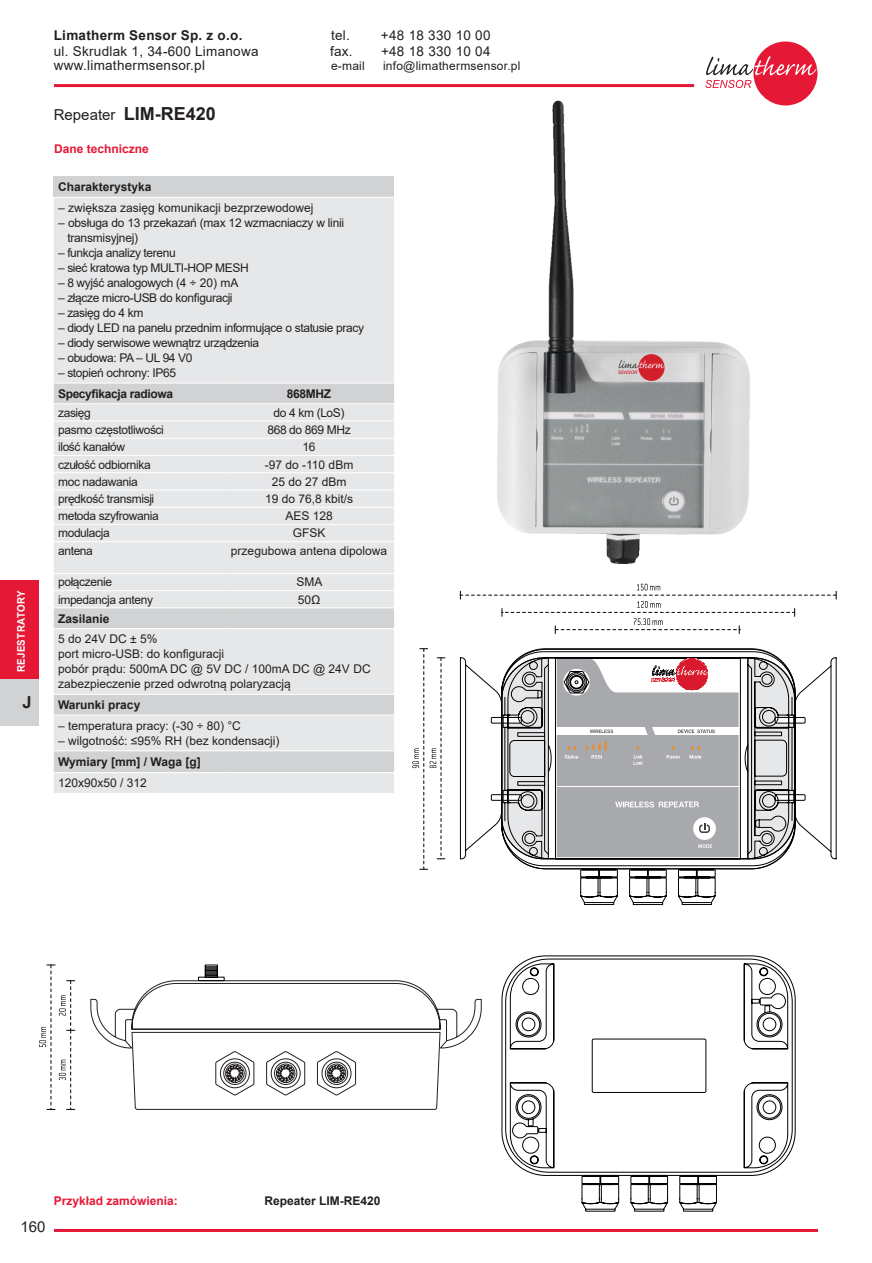
<style>
.page{position:relative;width:872px;height:1263px;background:#fff}
.page>*{position:absolute;margin:0;border:0;box-sizing:border-box;transform-origin:0 0}
.t1{font:700 18px "Arial";color:#231f20}
.t2{font:700 16.5px "Arial";color:#231f20}
.t3{font:15px "Arial";color:#231f20}
.t4{font:13.5px "Arial";letter-spacing:.02em;color:#231f20}
.t5{font:700 13.5px "Arial";letter-spacing:.02em;color:#231f20}
.t6{font:12px/15px "Arial";letter-spacing:-.03em;color:#231f20}
.t7{font:12px/15px "Arial";color:#231f20}
.t8{font:700 12px "Arial";color:#231f20}
.t9{font:700 12px "Arial";color:#e51836}
.t10{font:12px "Arial";letter-spacing:.02em;color:#231f20}
.t11{font:700 12px "Arial";letter-spacing:-.03em;color:#231f20}
.t12{font:700 10.5px "Arial";letter-spacing:.035em;color:#fff;scale:.93 1}
.s1{font-weight:400;font-size:15px}
</style>
<div class="page">
<hr style="left:54px;top:1229px;width:764px;height:3px;background:#e51836">
<div style="left:753px;top:42px;width:64px;height:63px;background:#e51836;border-radius:50%"></div>
<svg style="left:705px;top:56px;width:111px;height:32px"></svg>
<hr style="left:54px;top:84px;width:640px;height:3px;background:#e51836">
<div style="left:0;top:679px;width:38px;height:46px;background:#d1d2d4"></div>
<div style="left:0;top:580px;width:38px;height:99px;background:#e51836"></div>
<div style="left:54px;top:177px;width:340px;height:20px;background:#d1d2d4"></div>
<div style="left:54px;top:198px;width:340px;height:595px;background:#e6e7e9"></div>
<svg style="left:54px;top:384px;width:340px;height:388px;background:#dcdddf"></svg>
<div style="left:54px;top:404px;width:340px;height:203px;background:#e6e7e9"></div>
<div style="left:54px;top:422px;width:340px;height:168px;background:#e6e7e9"></div>
<hr style="left:54px;top:383px;width:172px;height:1px;background:#fff">
<hr style="left:226px;top:383px;width:168px;height:1px;background:#fff">
<hr style="left:54px;top:403px;width:172px;height:1px;background:#fff">
<hr style="left:226px;top:403px;width:168px;height:1px;background:#fff">
<hr style="left:54px;top:607px;width:172px;height:1px;background:#fff">
<hr style="left:226px;top:607px;width:168px;height:1px;background:#fff">
<hr style="left:54px;top:628px;width:172px;height:1px;background:#fff">
<hr style="left:226px;top:628px;width:168px;height:1px;background:#fff">
<hr style="left:54px;top:694px;width:172px;height:1px;background:#fff">
<hr style="left:226px;top:694px;width:168px;height:1px;background:#fff">
<hr style="left:54px;top:715px;width:172px;height:1px;background:#fff">
<hr style="left:226px;top:715px;width:168px;height:1px;background:#fff">
<hr style="left:54px;top:750px;width:172px;height:1px;background:#fff">
<hr style="left:226px;top:750px;width:168px;height:1px;background:#fff">
<hr style="left:54px;top:772px;width:172px;height:1px;background:#fff">
<hr style="left:226px;top:772px;width:168px;height:1px;background:#fff">
<hr style="left:54px;top:421px;width:172px;height:1px;background:#fff">
<hr style="left:226px;top:421px;width:168px;height:1px;background:#fff">
<hr style="left:54px;top:438px;width:172px;height:1px;background:#fff">
<hr style="left:226px;top:438px;width:168px;height:1px;background:#fff">
<hr style="left:54px;top:455px;width:172px;height:1px;background:#fff">
<hr style="left:226px;top:455px;width:168px;height:1px;background:#fff">
<hr style="left:54px;top:472px;width:172px;height:1px;background:#fff">
<hr style="left:226px;top:472px;width:168px;height:1px;background:#fff">
<hr style="left:54px;top:490px;width:172px;height:1px;background:#fff">
<hr style="left:226px;top:490px;width:168px;height:1px;background:#fff">
<hr style="left:54px;top:507px;width:172px;height:1px;background:#fff">
<hr style="left:226px;top:507px;width:168px;height:1px;background:#fff">
<hr style="left:54px;top:524px;width:172px;height:1px;background:#fff">
<hr style="left:226px;top:524px;width:168px;height:1px;background:#fff">
<hr style="left:54px;top:541px;width:172px;height:1px;background:#fff">
<hr style="left:226px;top:541px;width:168px;height:1px;background:#fff">
<hr style="left:54px;top:573px;width:172px;height:1px;background:#fff">
<hr style="left:226px;top:573px;width:168px;height:1px;background:#fff">
<hr style="left:54px;top:590px;width:172px;height:1px;background:#fff">
<hr style="left:226px;top:590px;width:168px;height:1px;background:#fff">
<svg style="left:460px;top:648px;width:376px;height:212px"></svg>
<svg style="left:581px;top:1176px;width:136px;height:35px"></svg>
<svg style="left:460px;top:584px;width:377px;height:50px"></svg>
<svg style="left:412px;top:648px;width:33px;height:222px"></svg>
<svg style="left:501px;top:649px;width:294px;height:527px"></svg>
<hr style="left:557px;top:786px;width:182px;height:1px;background:#fff">
<div style="left:556px;top:727px;width:183px;height:8px;background:#fff"></div>
<svg style="left:557px;top:659px;width:181px;height:198px;background:#b5b2b5"></svg>
<img style="left:497px;top:100px;width:253px;height:464px">
<svg style="left:90px;top:980px;width:392px;height:130px"></svg>
<svg style="left:198px;top:964px;width:27px;height:17px"></svg>
<svg style="left:39px;top:965px;width:36px;height:145px"></svg>
<p class="t12" style="left:14px;top:672px;width:89px;rotate:-90deg">rejestratory</p>
<h2 class="t2" style="left:23px;top:691px;width:11px">J</h2>
<p class="t5" style="left:54px;top:26px;width:190px">Limatherm Sensor Sp. z o.o.</p>
<p class="t4" style="left:331px;top:26px;width:20px">tel.</p>
<p class="t4" style="left:381px;top:26px;width:111px">+48 18 330 10 00</p>
<p class="t4" style="left:54px;top:42px;width:206px">ul. Skrudlak 1, 34-600 Limanowa</p>
<p class="t4" style="left:330px;top:42px;width:24px">fax.</p>
<p class="t4" style="left:381px;top:42px;width:111px">+48 18 330 10 04</p>
<p class="t4" style="left:54px;top:56px;width:153px">www.limathermsensor.pl</p>
<p class="t6" style="left:331px;top:59px;width:35px">e-mail</p>
<p class="t10" style="left:383px;top:58px;width:139px">info@limathermsensor.pl</p>
<h1 class="t1" style="left:54px;top:101px;width:164px"><span class="s1">Repeater</span> LIM-RE420</h1>
<p class="t9" style="left:54px;top:140px;width:96px">Dane techniczne</p>
<p class="t8" style="left:58px;top:179px;width:95px">Charakterystyka</p>
<p class="t7" style="left:58px;top:200px;width:257px">– zwiększa zasięg komunikacji bezprzewodowej</p>
<p class="t6" style="left:67px;top:215px;width:278px;text-indent:-9px">– obsługa do 13 przekazań (max 12 wzmacniaczy w linii transmisyjnej)</p>
<p class="t6" style="left:58px;top:245px;width:119px">– funkcja analizy terenu</p>
<p class="t6" style="left:58px;top:260px;width:192px">– sieć kratowa typ MULTI-HOP MESH</p>
<p class="t6" style="left:58px;top:275px;width:182px">– 8 wyjść analogowych (4 ÷ 20) mA</p>
<p class="t6" style="left:58px;top:290px;width:176px">– złącze micro-USB do konfiguracji</p>
<p class="t6" style="left:58px;top:305px;width:87px">– zasięg do 4 km</p>
<p class="t6" style="left:58px;top:320px;width:307px">– diody LED na panelu przednim informujące o statusie pracy</p>
<p class="t6" style="left:58px;top:335px;width:203px">– diody serwisowe wewnątrz urządzenia</p>
<p class="t6" style="left:58px;top:350px;width:136px">– obudowa: PA – UL 94 V0</p>
<p class="t6" style="left:58px;top:365px;width:120px">– stopień ochrony: IP65</p>
<p class="t11" style="left:58px;top:385px;width:116px">Specyfikacja radiowa</p>
<p class="t8" style="left:287px;top:385px;width:46px">868MHZ</p>
<p class="t6" style="left:58px;top:405px;width:34px">zasięg</p>
<p class="t6" style="left:273px;top:405px;width:73px">do 4 km (LoS)</p>
<p class="t6" style="left:58px;top:422px;width:107px">pasmo częstotliwości</p>
<p class="t6" style="left:267px;top:422px;width:85px">868 do 869 MHz</p>
<p class="t6" style="left:58px;top:439px;width:69px">ilość kanałów</p>
<p class="t6" style="left:302px;top:439px;width:14px">16</p>
<p class="t6" style="left:58px;top:457px;width:94px">czułość odbiornika</p>
<p class="t7" style="left:265px;top:457px;width:90px">-97 do -110 dBm</p>
<p class="t6" style="left:58px;top:474px;width:81px">moc nadawania</p>
<p class="t6" style="left:272px;top:474px;width:76px">25 do 27 dBm</p>
<p class="t6" style="left:58px;top:491px;width:98px">prędkość transmisji</p>
<p class="t7" style="left:265px;top:491px;width:90px">19 do 76,8 kbit/s</p>
<p class="t6" style="left:58px;top:508px;width:102px">metoda szyfrowania</p>
<p class="t6" style="left:285px;top:508px;width:49px">AES 128</p>
<p class="t6" style="left:58px;top:526px;width:53px">modulacja</p>
<p class="t6" style="left:293px;top:526px;width:34px">GFSK</p>
<p class="t6" style="left:58px;top:543px;width:36px">antena</p>
<p class="t7" style="left:231px;top:543px;width:158px">przegubowa antena dipolowa</p>
<p class="t6" style="left:58px;top:575px;width:56px">połączenie</p>
<p class="t6" style="left:296px;top:575px;width:28px">SMA</p>
<p class="t6" style="left:58px;top:592px;width:96px">impedancja anteny</p>
<p class="t6" style="left:298px;top:592px;width:24px">50Ω</p>
<p class="t8" style="left:58px;top:610px;width:53px">Zasilanie</p>
<p class="t7" style="left:58px;top:631px;width:314px">5 do 24V DC ± 5%<br>port micro-USB: do konfiguracji<br>pobór prądu: 500mA DC @ 5V DC / 100mA DC @ 24V DC zabezpieczenie przed odwrotną polaryzacją</p>
<p class="t8" style="left:58px;top:696px;width:84px">Warunki pracy</p>
<p class="t7" style="left:58px;top:718px;width:184px">– temperatura pracy: (-30 ÷ 80) °C</p>
<p class="t7" style="left:58px;top:733px;width:223px">– wilgotność: ≤95% RH (bez kondensacji)</p>
<p class="t8" style="left:58px;top:753px;width:144px">Wymiary [mm] / Waga [g]</p>
<p class="t7" style="left:58px;top:776px;width:90px">120x90x50 / 312</p>
<p class="t3" style="left:20px;top:1216px;width:27px">160</p>
<p class="t9" style="left:54px;top:1192px;width:126px">Przykład zamówienia:</p>
<p class="t8" style="left:264px;top:1192px;width:118px">Repeater LIM-RE420</p>
</div>
